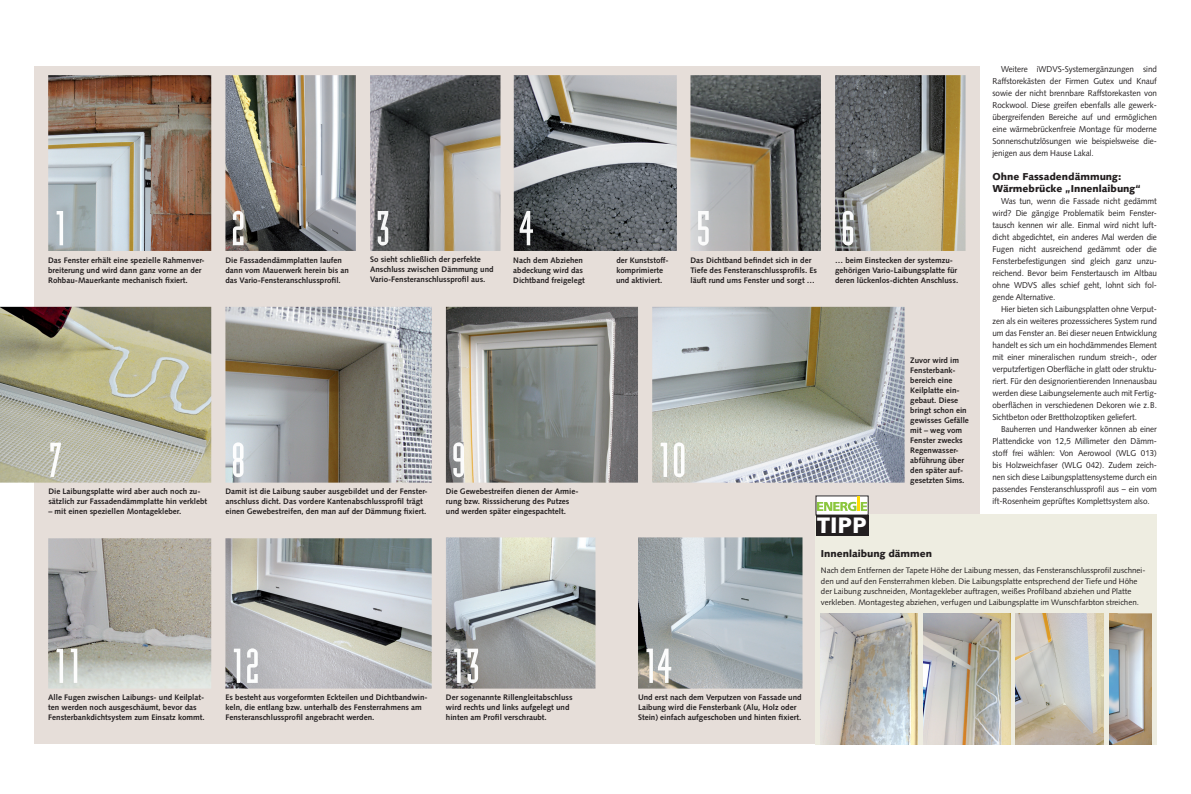
<style>
.page{position:relative;width:1191px;height:794px;background:#fff}
.page>*{position:absolute;margin:0;border:0;box-sizing:border-box;transform-origin:0 0}
.t1{font:900 22.4px "Syntax LT Std";color:#fff}
.t2{font:900 10px/12px "Syntax LT Std";color:#231f20}
.t3{font:8.5px/12px "Syntax LT Std";letter-spacing:-.005em;color:#231f20;text-align:justify;scale:.95 1}
.t4{font:700 8px/10px "Syntax LT Std";color:#231f20}
.t5{font:8px/10.5px "Syntax LT Std";color:#231f20}
</style>
<div class="page">
<div style="left:34px;top:67px;width:945px;height:677px;background:#e6ded9"></div>
<img style="left:225px;top:75px;width:131px;height:176px">
<img style="left:370px;top:75px;width:130px;height:176px">
<img style="left:514px;top:75px;width:163px;height:176px">
<img style="left:690px;top:75px;width:131px;height:176px">
<img style="left:0;top:307px;width:211px;height:175px">
<img style="left:225px;top:307px;width:207px;height:175px">
<img style="left:446px;top:307px;width:192px;height:175px">
<img style="left:652px;top:307px;width:252px;height:175px">
<img style="left:48px;top:538px;width:163px;height:150px">
<img style="left:225px;top:538px;width:207px;height:150px">
<img style="left:446px;top:537px;width:149px;height:151px">
<img style="left:638px;top:537px;width:164px;height:151px">
<img style="left:835px;top:75px;width:130px;height:176px">
<img style="left:48px;top:75px;width:163px;height:176px">
<div style="left:815px;top:514px;width:342px;height:230px;background:#eeede1"></div>
<div style="left:815px;top:514px;width:53px;height:22px;background:#231f20"></div>
<div style="left:816px;top:496px;width:52px;height:19px;background:#fff"></div>
<svg style="left:817px;top:496px;width:50px;height:15px"></svg>
<img style="left:821px;top:613px;width:96px;height:131px">
<img style="left:923px;top:613px;width:88px;height:131px">
<img style="left:1015px;top:613px;width:88px;height:131px">
<img style="left:1109px;top:613px;width:42px;height:131px">
<img style="left:57px;top:211px;width:6px;height:34px">
<img style="left:233px;top:211px;width:10px;height:34px">
<img style="left:378px;top:211px;width:10px;height:34px">
<img style="left:519px;top:211px;width:14px;height:34px">
<img style="left:698px;top:211px;width:10px;height:34px">
<img style="left:842px;top:211px;width:11px;height:34px">
<img style="left:50px;top:443px;width:11px;height:34px">
<img style="left:233px;top:442px;width:10px;height:35px">
<img style="left:453px;top:442px;width:11px;height:35px">
<img style="left:660px;top:442px;width:24px;height:35px">
<img style="left:57px;top:648px;width:20px;height:35px">
<img style="left:234px;top:648px;width:24px;height:35px">
<img style="left:454px;top:648px;width:24px;height:35px">
<img style="left:646px;top:648px;width:25px;height:35px">
<p class="t4" style="left:48px;top:255px;width:158px">Das Fenster erhält eine spezielle Rahmenver&shy;breiterung und wird dann ganz vorne an der<br>Rohbau-Mauerkante mechanisch fixiert.</p>
<p class="t4" style="left:225px;top:255px;width:125px">Die Fassadendämmplatten laufen dann vom Mauerwerk herein bis an das Vario-Fensteranschlussprofil.</p>
<p class="t4" style="left:370px;top:254px;width:125px">So sieht schließlich der perfekte<br>Anschluss zwischen Dämmung und<br>Vario-Fensteranschlussprofil aus.</p>
<p class="t4" style="left:513px;top:255px;width:71px">Nach dem Abziehen</p>
<p class="t4" style="left:616px;top:255px;width:54px">der Kunststoff-</p>
<p class="t4" style="left:513px;top:265px;width:71px">abdeckung wird das</p>
<p class="t4" style="left:616px;top:265px;width:48px">komprimierte</p>
<p class="t4" style="left:513px;top:275px;width:73px">Dichtband freigelegt</p>
<p class="t4" style="left:616px;top:275px;width:48px">und aktiviert.</p>
<p class="t4" style="left:48px;top:486px;width:160px">Die Laibungsplatte wird aber auch noch zu&shy;sätzlich zur Fassadendämmplatte hin verklebt</p>
<p class="t4" style="left:48px;top:506px;width:134px">– mit einen speziellen Montagekleber.</p>
<p class="t4" style="left:225px;top:486px;width:204px">Damit ist die Laibung sauber ausgebildet und der Fenster&shy;anschluss dicht. Das vordere Kantenabschlussprofil trägt einen Gewebestreifen, den man auf der Dämmung fixiert.</p>
<p class="t4" style="left:446px;top:486px;width:134px">Die Gewebestreifen dienen der Armie&shy;rung bzw. Risssicherung des Putzes und werden später eingespachtelt.</p>
<p class="t4" style="left:690px;top:255px;width:128px">Das Dichtband befindet sich in der<br>Tiefe des Fensteranschlussprofils. Es läuft rund ums Fenster und sorgt …</p>
<p class="t4" style="left:835px;top:255px;width:125px">… beim Einstecken der systemzu&shy;gehörigen Vario-Laibungsplatte für deren lückenlos-dichten Anschluss.</p>
<h1 class="t1" style="left:817px;top:511px;width:51px">TIPP</h1>
<p class="t4" style="left:910px;top:355px;width:60px">Zuvor wird im<br>Fensterbank&shy;bereich eine<br>Keilplatte ein&shy;gebaut. Diese bringt schon ein gewisses Gefälle mit – weg vom<br>Fenster zwecks<br>Regenwasser&shy;abführung über den später auf&shy;gesetzten Sims.</p>
<p class="t3" style="left:992px;top:63px;width:175px;text-indent:9px">Weitere iWDVS-Systemergänzungen sind Raffstorekästen der Firmen Gutex und Knauf sowie der nicht brennbare Raffstorekasten von Rockwool. Diese greifen ebenfalls alle gewerk&shy;übergreifenden Bereiche auf und ermöglichen eine wärmebrückenfreie Montage für moderne Sonnenschutzlösungen wie beispielsweise die&shy;jenigen aus dem Hause Lakal.</p>
<p class="t2" style="left:992px;top:171px;width:149px">Ohne Fassadendämmung:<br>Wärmebrücke „Innenlaibung“</p>
<p class="t3" style="left:992px;top:195px;width:175px;text-indent:9px">Was tun, wenn die Fassade nicht gedämmt wird? Die gängige Problematik beim Fenster&shy;tausch kennen wir alle. Einmal wird nicht luft&shy;dicht abgedichtet, ein anderes Mal werden die Fugen nicht ausreichend gedämmt oder die Fensterbefestigungen sind gleich ganz unzu&shy;reichend. Bevor beim Fenstertausch im Altbau ohne WDVS alles schief geht, lohnt sich fol&shy;gende Alternative.</p>
<p class="t3" style="left:992px;top:303px;width:175px;text-indent:9px">Hier bieten sich Laibungsplatten ohne Verput&shy;zen als ein weiteres prozesssicheres System rund um das Fenster an. Bei dieser neuen Entwicklung handelt es sich um ein hochdämmendes Element mit einer mineralischen rundum streich-, oder verputzfertigen Oberfläche in glatt oder struktu&shy;riert. Für den designorientierenden Innenausbau werden diese Laibungselemente auch mit Fertig&shy;oberflächen in verschiedenen Dekoren wie z. B.<br>Sichtbeton oder Brettholzoptiken geliefert.</p>
<p class="t3" style="left:992px;top:423px;width:175px;text-indent:9px">Bauherren und Handwerker können ab einer Plattendicke von 12,5 Millimeter den Dämm&shy;stoff frei wählen: Von Aerowool (WLG 013) bis Holzweichfaser (WLG 042). Zudem zeich&shy;nen sich diese Laibungsplattensysteme durch ein passendes Fensteranschlussprofil aus – ein vom ift-Rosenheim geprüftes Komplettsystem also.</p>
<p class="t2" style="left:821px;top:547px;width:113px">Innenlaibung dämmen</p>
<p class="t5" style="left:821px;top:565px;width:326px">Nach dem Entfernen der Tapete Höhe der Laibung messen, das Fensteranschlussprofil zuschnei&shy;den und auf den Fensterrahmen kleben. Die Laibungsplatte entsprechend der Tiefe und Höhe der Laibung zuschneiden, Montagekleber auftragen, weißes Profilband abziehen und Platte verkleben. Montagesteg abziehen, verfugen und Laibungsplatte im Wunschfarbton streichen.</p>
<p class="t4" style="left:48px;top:692px;width:158px">Alle Fugen zwischen Laibungs- und Keilplat&shy;ten werden noch ausgeschäumt, bevor das<br>Fensterbankdichtsystem zum Einsatz kommt.</p>
<p class="t4" style="left:225px;top:692px;width:204px">Es besteht aus vorgeformten Eckteilen und Dichtbandwin&shy;keln, die entlang bzw. unterhalb des Fensterrahmens am<br>Fensteranschlussprofil angebracht werden.</p>
<p class="t4" style="left:446px;top:692px;width:128px">Der sogenannte Rillengleitabschluss wird rechts und links aufgelegt und hinten am Profil verschraubt.</p>
<p class="t4" style="left:638px;top:692px;width:165px">Und erst nach dem Verputzen von Fassade und<br>Laibung wird die Fensterbank (Alu, Holz oder<br>Stein) einfach aufgeschoben und hinten fixiert.</p>
</div>
